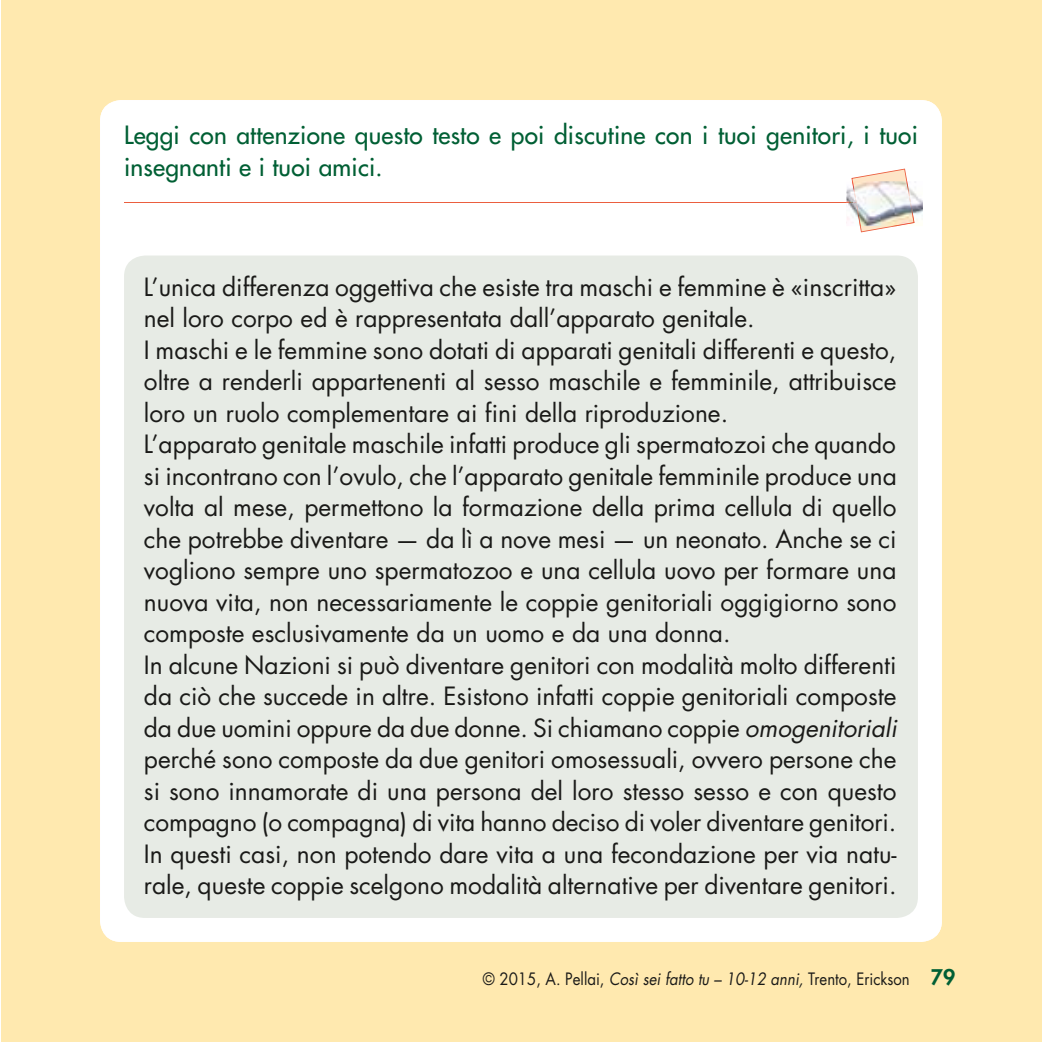
<style>
.page{position:relative;width:1042px;height:1042px;background:#fff}
.page>*{position:absolute;margin:0;border:0;box-sizing:border-box;transform-origin:0 0}
.t1{font:24.5px/31.5px "Futura Std";color:#1a1a18}
.t2{font:500 24.5px/31.5px "Futura Std";letter-spacing:.01em;color:#005f34}
.t3{font:16.62px "Futura Std";color:#1a1a18;scale:.9 1}
.s1{font-style:italic}
.s2{font-weight:800;font-size:21px;color:#005f34}
</style>
<div class="page">
<div style="left:1px;top:0;width:1041px;height:1042px;background:#ffe9af"></div>
<div style="left:100px;top:100px;width:842px;height:842px;background:#fff;border-radius:21px"></div>
<hr style="left:124px;top:202px;width:769px;height:1px;background:#eb5e3f">
<img style="left:914px;top:181px;width:9px;height:42px">
<svg style="left:846px;top:169px;width:62px;height:63px"></svg>
<img style="left:852px;top:181px;width:62px;height:45px">
<div style="left:124px;top:255px;width:794px;height:663px;background:#e7ebe5;border-radius:21px"></div>
<p class="t2" style="left:124px;top:121px;width:795px">Leggi con attenzione questo testo e poi discutine con i tuoi genitori, i tuoi insegnanti e i tuoi amici.</p>
<p class="t1" style="left:144px;top:273px;width:754px">L’unica differenza oggettiva che esiste tra maschi e femmine è «inscritta» nel loro corpo ed è rappresentata dall’apparato genitale.<br>I maschi e le femmine sono dotati di apparati genitali differenti e questo, oltre a renderli appartenenti al sesso maschile e femminile, attribuisce loro un ruolo complementare ai fini della riproduzione.<br>L’apparato genitale maschile infatti produce gli spermatozoi che quando si incontrano con l’ovulo, che l’apparato genitale femminile produce una volta al mese, permettono la formazione della prima cellula di quello che potrebbe diventare — da lì a nove mesi — un neonato. Anche se ci vogliono sempre uno spermatozoo e una cellula uovo per formare una nuova vita, non necessariamente le coppie genitoriali oggigiorno sono composte esclusivamente da un uomo e da una donna.<br>In alcune Nazioni si può diventare genitori con modalità molto differenti da ciò che succede in altre. Esistono infatti coppie genitoriali composte da due uomini oppure da due donne. Si chiamano coppie <span class="s1">omogenitoriali </span>perché sono composte da due genitori omosessuali, ovvero persone che si sono innamorate di una persona del loro stesso sesso e con questo compagno (o compagna) di vita hanno deciso di voler diventare genitori.<br>In questi casi, non potendo dare vita a una fecondazione per via natu&shy;rale, queste coppie scelgono modalità alternative per diventare genitori.</p>
<p class="t3" style="left:483px;top:971px;width:526px">© 2015, A. Pellai, <span class="s1">Così sei fatto tu – 10-12 anni,</span> Trento, Erickson <span class="s2">79</span></p>
</div>
